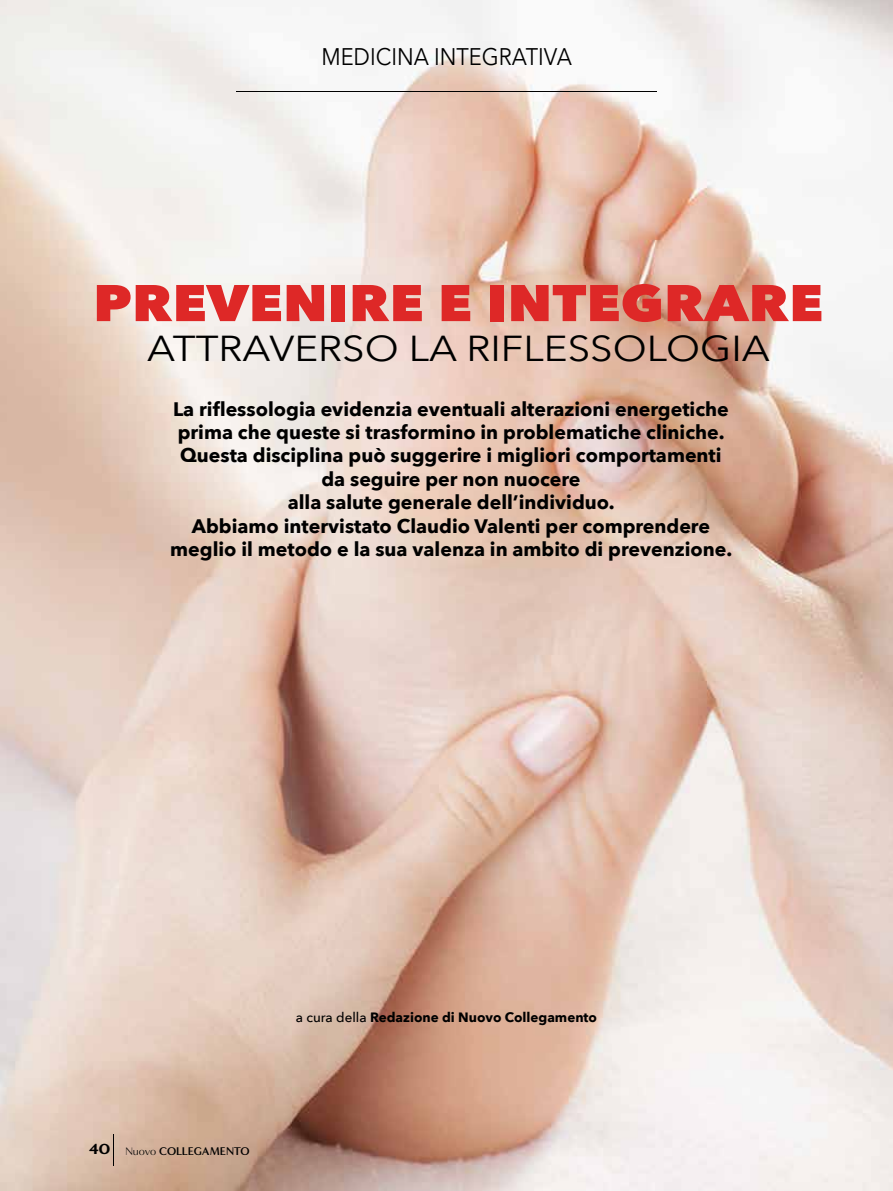
<style>
.page{position:relative;width:893px;height:1191px;background:#fff}
.page>*{position:absolute;margin:0;border:0;box-sizing:border-box;transform-origin:0 0}
.t1{font:800 51px "Avenir Next";color:#de2827;scale:1.11 1}
.t2{font:36px "Avenir Next";color:#000;scale:1.11 1}
.t3{font:24px "Avenir Next";color:#000;scale:.91 1}
.t4{font:700 19.5px/23.4px "Avenir Next";color:#000;text-align:center}
.t5{font:700 13.5px "Avenir Next";color:#000}
.t6{font:700 11.4px "Minerva Modern";letter-spacing:-.015em;color:#000}
.s1{font-weight:500}
.s2{font-weight:900;font-size:15px}
.s3{font-weight:400;font-size:11.25px}
</style>
<div class="page">
<img style="left:0;top:0;width:893px;height:1191px">
<hr style="left:236px;top:91px;width:421px;height:1px;background:#000">
<hr style="left:113px;top:1134px;width:1px;height:31px;background:#000">
<p class="t3" style="left:321px;top:36px;width:277px">MEDICINA INTEGRATIVA</p>
<h1 class="t1" style="left:93px;top:271px;width:659px">PREVENIRE E INTEGRARE</h1>
<h2 class="t2" style="left:147px;top:318px;width:562px">ATTRAVERSO LA RIFLESSOLOGIA</h2>
<p class="t4" style="left:170px;top:397px;width:564px">La riflessologia evidenzia eventuali alterazioni energetiche prima che queste si trasformino in problematiche cliniche.<br>Questa disciplina può suggerire i migliori comportamenti da seguire per non nuocere<br>alla salute generale dell’individuo.<br>Abbiamo intervistato Claudio Valenti per comprendere meglio il metodo e la sua valenza in ambito di prevenzione.</p>
<p class="t5" style="left:296px;top:1005px;width:303px"><span class="s1">a cura della</span> Redazione di Nuovo Collegamento</p>
<p class="t6" style="left:89px;top:1144px;width:162px"><span class="s2">40</span> <span class="s3">Nuovo</span> COLLEGAMENTO</p>
</div>
